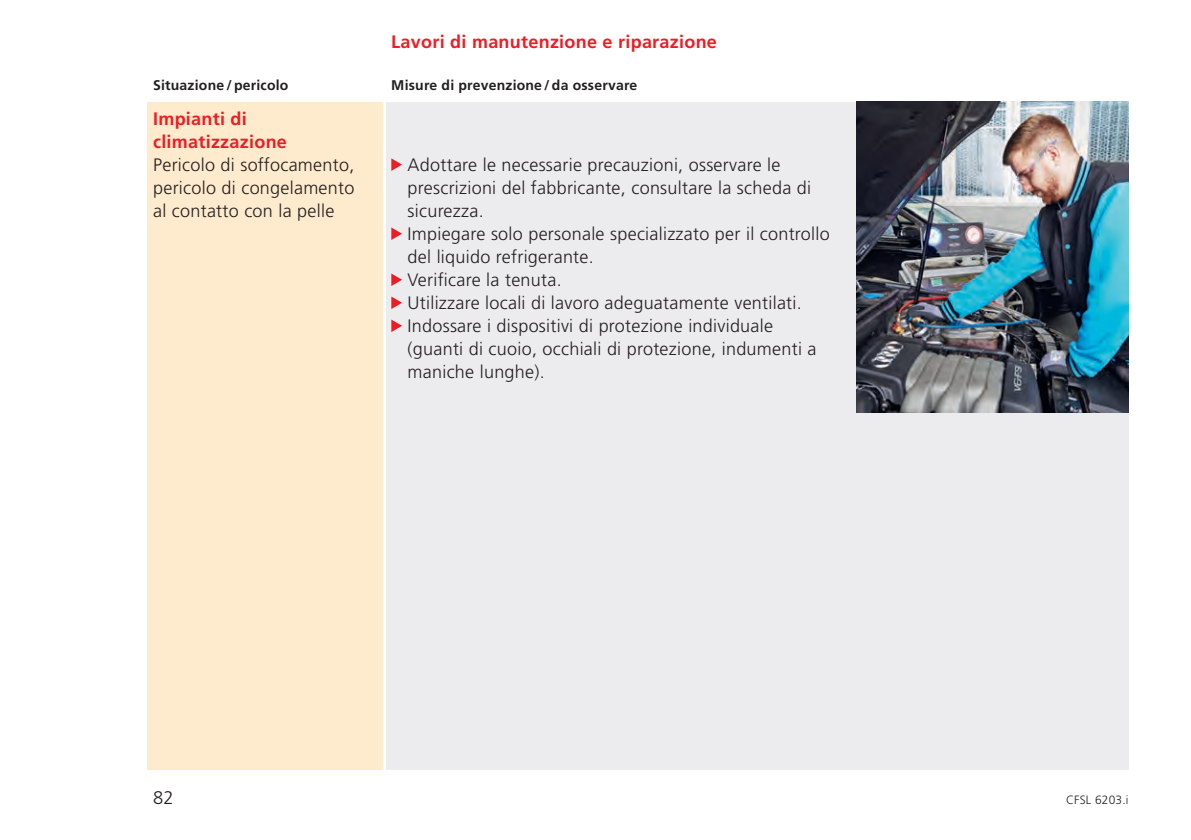
<style>
.page{position:relative;width:1191px;height:840px;background:#fff}
.page>*{position:absolute;margin:0;border:0;box-sizing:border-box;transform-origin:0 0}
.t1{font:300 18.2px "Frutiger LT Std";color:#231f20}
.t2{font:300 18px/23px "Frutiger LT Std";letter-spacing:.015em;color:#231f20}
.t3{font:700 18px/23px "Frutiger LT Std";letter-spacing:.015em;color:#ee1d23}
.t4{font:700 14px "Frutiger LT Std";letter-spacing:.015em;color:#231f20}
.t5{font:300 12px "Frutiger LT Std";letter-spacing:.015em;color:#231f20}
</style>
<div class="page">
<div style="left:147px;top:102px;width:236px;height:667px;background:#feeacc"></div>
<div style="left:386px;top:102px;width:742px;height:667px;background:#ececee"></div>
<img style="left:856px;top:102px;width:272px;height:310px">
<svg style="left:391px;top:158px;width:11px;height:13px"></svg>
<svg style="left:391px;top:227px;width:11px;height:13px"></svg>
<svg style="left:391px;top:273px;width:11px;height:13px"></svg>
<svg style="left:391px;top:296px;width:11px;height:13px"></svg>
<svg style="left:391px;top:319px;width:11px;height:13px"></svg>
<p class="t3" style="left:391px;top:30px;width:327px">Lavori di manutenzione e riparazione</p>
<p class="t4" style="left:153px;top:77px;width:137px">Situazione / pericolo</p>
<p class="t4" style="left:391px;top:77px;width:247px">Misure di prevenzione / da osservare</p>
<p class="t3" style="left:153px;top:107px;width:135px">Impianti di climatizzazione</p>
<p class="t2" style="left:153px;top:153px;width:203px;text-align:justify">Pericolo di soffocamento, pericolo di congelamento al contatto con la pelle</p>
<p class="t2" style="left:407px;top:153px;width:423px">Adottare le necessarie precauzioni, osservare le prescrizioni del fabbricante, consultare la scheda di sicurezza.<br>Impiegare solo personale specializzato per il controllo del liquido refrigerante.<br>Verificare la tenuta.<br>Utilizzare locali di lavoro adeguatamente ventilati.<br>Indossare i dispositivi di protezione individuale (guanti di cuoio, occhiali di protezione, indumenti a maniche lunghe).</p>
<p class="t1" style="left:153px;top:787px;width:22px">82</p>
<p class="t5" style="left:1066px;top:792px;width:64px">CFSL 6203.i</p>
</div>
